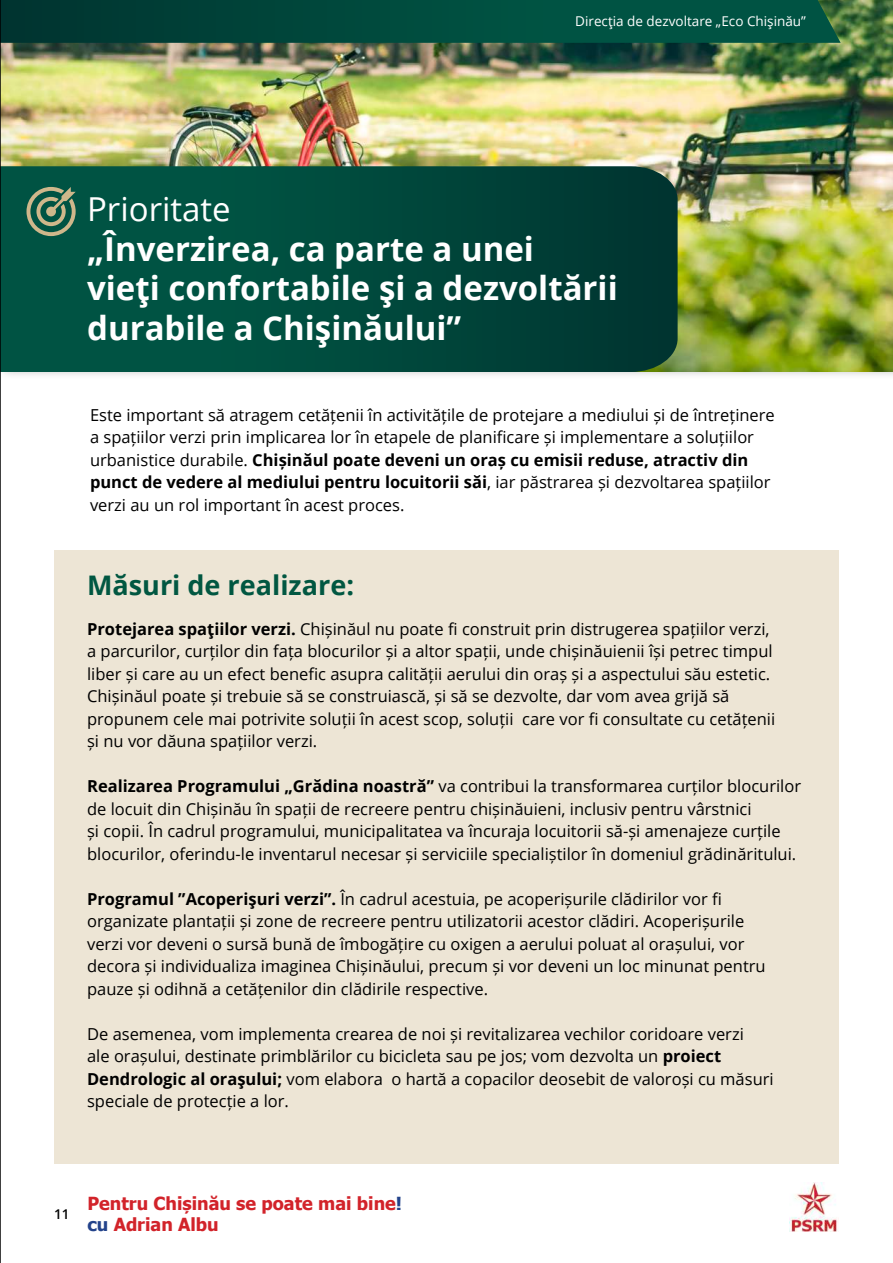
<style>
.page{position:relative;width:893px;height:1263px;background:#fff}
.page>*{position:absolute;margin:0;border:0;box-sizing:border-box;transform-origin:0 0}
.t1{font:700 33px/39.6px "Open Sans";color:#fff}
.t2{font:33px "Open Sans";color:#fff}
.t3{font:700 27px "Open Sans";color:#015741}
.t4{font:700 18px/21px "Tahoma";color:#d2232a}
.t5{font:16.5px/22.5px "Open Sans";color:#000}
.t6{font:13.5px "Open Sans";color:#fff}
.t7{font:600 13.5px "Open Sans";color:#000}
.s1{font-weight:700}
.s2{color:#23438b}
</style>
<div class="page">
<img style="left:790px;top:1183px;width:48px;height:49px">
<div style="left:54px;top:550px;width:785px;height:613px;background:#ede5d5"></div>
<div style="left:0;top:0;width:893px;height:380px;background:#000;opacity:.3"></div>
<img style="left:1px;top:0;width:892px;height:372px">
<svg style="left:1px;top:0;width:840px;height:43px;background:#01493c"></svg>
<svg style="left:1px;top:166px;width:677px;height:206px;background:#01493c"></svg>
<svg style="left:26px;top:187px;width:50px;height:49px;background:#547b60"></svg>
<hr style="left:0;top:0;width:1px;height:1263px;background:#000">
<p class="t6" style="left:575px;top:12px;width:232px">Direcția de dezvoltare „Eco Chișinău”</p>
<h1 class="t2" style="left:87px;top:187px;width:145px">Prioritate</h1>
<h1 class="t1" style="left:87px;top:228px;width:532px">„Înverzirea, ca parte a unei<br>vieți confortabile și a dezvoltării durabile a Chișinăului”</h1>
<p class="t5" style="left:90px;top:403px;width:686px">Este important să atragem cetățenii în activitățile de protejare a mediului și de întreținere a spațiilor verzi prin implicarea lor în etapele de planificare și implementare a soluțiilor urbanistice durabile. <span class="s1">Chișinăul poate deveni un oraș cu emisii reduse, atractiv din punct de vedere al mediului pentru locuitorii săi</span>, iar păstrarea și dezvoltarea spațiilor verzi au un rol important în acest proces.</p>
<h2 class="t3" style="left:87px;top:566px;width:268px">Măsuri de realizare:</h2>
<p class="t5" style="left:87px;top:617px;width:690px"><span class="s1">Protejarea spațiilor verzi.</span> Chișinăul nu poate fi construit prin distrugerea spațiilor verzi, a parcurilor, curților din fața blocurilor și a altor spații, unde chișinăuienii își petrec timpul liber și care au un efect benefic asupra calității aerului din oraș și a aspectului său estetic.<br>Chișinăul poate și trebuie să se construiască, și să se dezvolte, dar vom avea grijă să propunem cele mai potrivite soluții în acest scop, soluții care vor fi consultate cu cetățenii și nu vor dăuna spațiilor verzi.</p>
<p class="t5" style="left:87px;top:774px;width:715px"><span class="s1">Realizarea Programului „Grădina noastră”</span> va contribui la transformarea curților blocurilor de locuit din Chișinău în spații de recreere pentru chișinăuieni, inclusiv pentru vârstnici<br>și copii. În cadrul programului, municipalitatea va încuraja locuitorii să-și amenajeze curțile blocurilor, oferindu-le inventarul necesar și serviciile specialiștilor în domeniul grădinăritului.</p>
<p class="t5" style="left:87px;top:887px;width:680px"><span class="s1">Programul ”Acoperișuri verzi”.</span> În cadrul acestuia, pe acoperișurile clădirilor vor fi organizate plantații și zone de recreere pentru utilizatorii acestor clădiri. Acoperișurile verzi vor deveni o sursă bună de îmbogățire cu oxigen a aerului poluat al orașului, vor decora și individualiza imaginea Chișinăului, precum și vor deveni un loc minunat pentru pauze și odihnă a cetățenilor din clădirile respective.</p>
<p class="t5" style="left:87px;top:1022px;width:688px">De asemenea, vom implementa crearea de noi și revitalizarea vechilor coridoare verzi<br>ale orașului, destinate primblărilor cu bicicleta sau pe jos; vom dezvolta un <span class="s1">proiect Dendrologic al orașului;</span> vom elabora o hartă a copacilor deosebit de valoroși cu măsuri speciale de protecție a lor.</p>
<p class="t7" style="left:54px;top:1204px;width:17px">11</p>
<p class="t4" style="left:87px;top:1192px;width:316px">Pentru Chișinău se poate mai bine<span class="s2">! cu</span> Adrian Albu</p>
</div>
